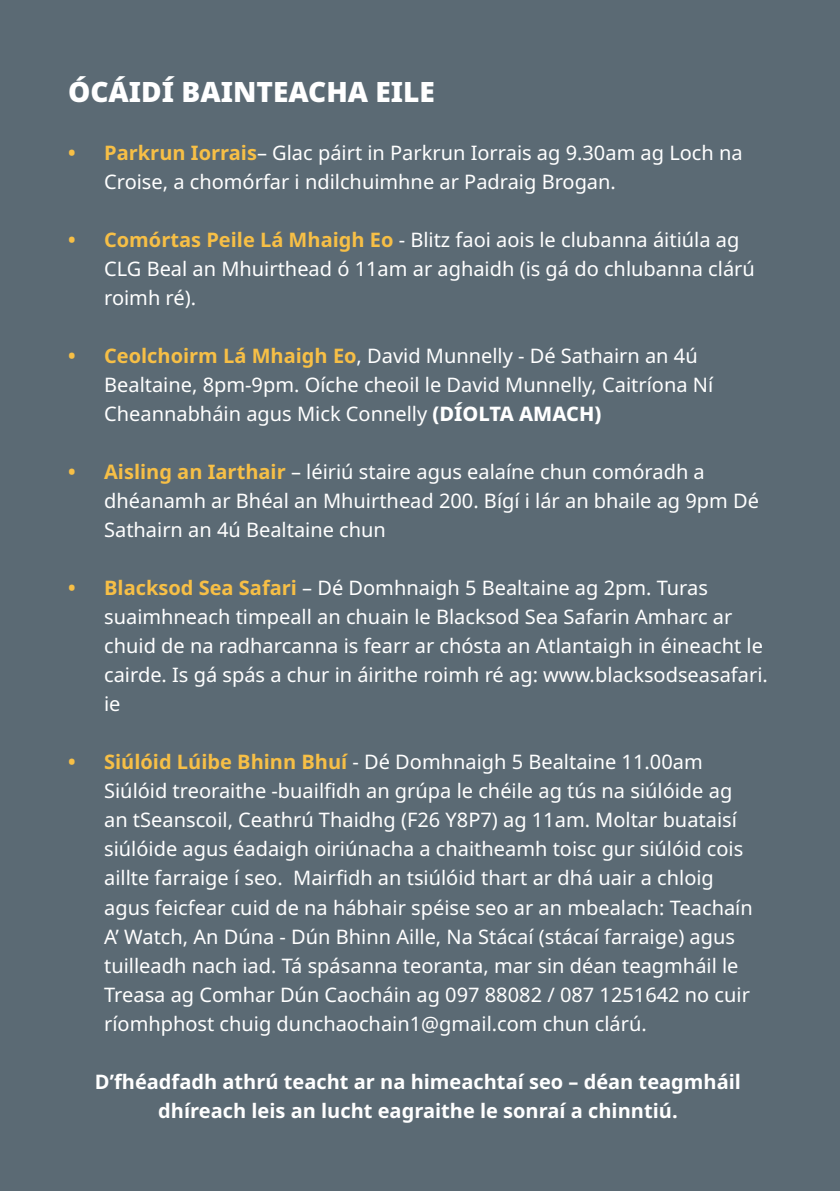
<style>
.page{position:relative;width:840px;height:1191px;background:#fff}
.page>*{position:absolute;margin:0;border:0;box-sizing:border-box;transform-origin:0 0}
.t1{font:900 28px "Noto Sans";color:#fff}
.t2{font:20px/29px "Noto Sans";color:#fff}
.t3{font:700 20px/29px "Noto Sans";color:#fff;text-align:center}
.s1{font-weight:700;color:#f7bf46}
.s2{font-weight:800}
</style>
<div class="page">
<div style="left:0;top:0;width:839px;height:1191px;background:#5b6a74"></div>
<p class="t1" style="left:68px;top:70px;width:368px">ÓCÁIDÍ BAINTEACHA EILE</p>
<p class="t2" style="left:104px;top:139px;width:639px;text-indent:-36px"><span class="s1">• Parkrun Iorrais</span>– Glac páirt in Parkrun Iorrais ag 9.30am ag Loch na<br>Croise, a chomórfar i ndilchuimhne ar Padraig Brogan.</p>
<p class="t2" style="left:104px;top:226px;width:652px;text-indent:-36px"><span class="s1">• Comórtas Peile Lá Mhaigh Eo</span> - Blitz faoi aois le clubanna áitiúla ag<br>CLG Beal an Mhuirthead ó 11am ar aghaidh (is gá do chlubanna clárú roimh ré).</p>
<p class="t2" style="left:104px;top:342px;width:610px;text-indent:-36px"><span class="s1">• Ceolchoirm Lá Mhaigh Eo</span>, David Munnelly - Dé Sathairn an 4ú<br>Bealtaine, 8pm-9pm. Oíche cheoil le David Munnelly, Caitríona Ní<br>Cheannabháin agus Mick Connelly <span class="s2">(DÍOLTA AMACH)</span></p>
<p class="t2" style="left:104px;top:458px;width:656px;text-indent:-36px"><span class="s1">• Aisling an Iarthair</span> – léiriú staire agus ealaíne chun comóradh a dhéanamh ar Bhéal an Mhuirthead 200. Bígí i lár an bhaile ag 9pm Dé<br>Sathairn an 4ú Bealtaine chun</p>
<p class="t2" style="left:104px;top:574px;width:665px;text-indent:-36px"><span class="s1">• Blacksod Sea Safari</span> – Dé Domhnaigh 5 Bealtaine ag 2pm. Turas suaimhneach timpeall an chuain le Blacksod Sea Safarin Amharc ar chuid de na radharcanna is fearr ar chósta an Atlantaigh in éineacht le cairde. Is gá spás a chur in áirithe roimh ré ag: www.blacksodseasafari. ie</p>
<p class="t2" style="left:104px;top:748px;width:649px;text-indent:-36px"><span class="s1">• Siúlóid Lúibe Bhinn Bhuí</span> - Dé Domhnaigh 5 Bealtaine 11.00am Siúlóid treoraithe -buailfidh an grúpa le chéile ag tús na siúlóide ag an tSeanscoil, Ceathrú Thaidhg (F26 Y8P7) ag 11am. Moltar buataisí siúlóide agus éadaigh oiriúnacha a chaitheamh toisc gur siúlóid cois aillte farraige í seo. Mairfidh an tsiúlóid thart ar dhá uair a chloig agus feicfear cuid de na hábhair spéise seo ar an mbealach: Teachaín A’ Watch, An Dúna - Dún Bhinn Aille, Na Stácaí (stácaí farraige) agus tuilleadh nach iad. Tá spásanna teoranta, mar sin déan teagmháil le Treasa ag Comhar Dún Caocháin ag 097 88082 / 087 1251642 no cuir ríomhphost chuig dunchaochain1@gmail.com chun clárú.</p>
<p class="t3" style="left:95px;top:1067px;width:647px">D’fhéadfadh athrú teacht ar na himeachtaí seo – déan teagmháil dhíreach leis an lucht eagraithe le sonraí a chinntiú.</p>
</div>
